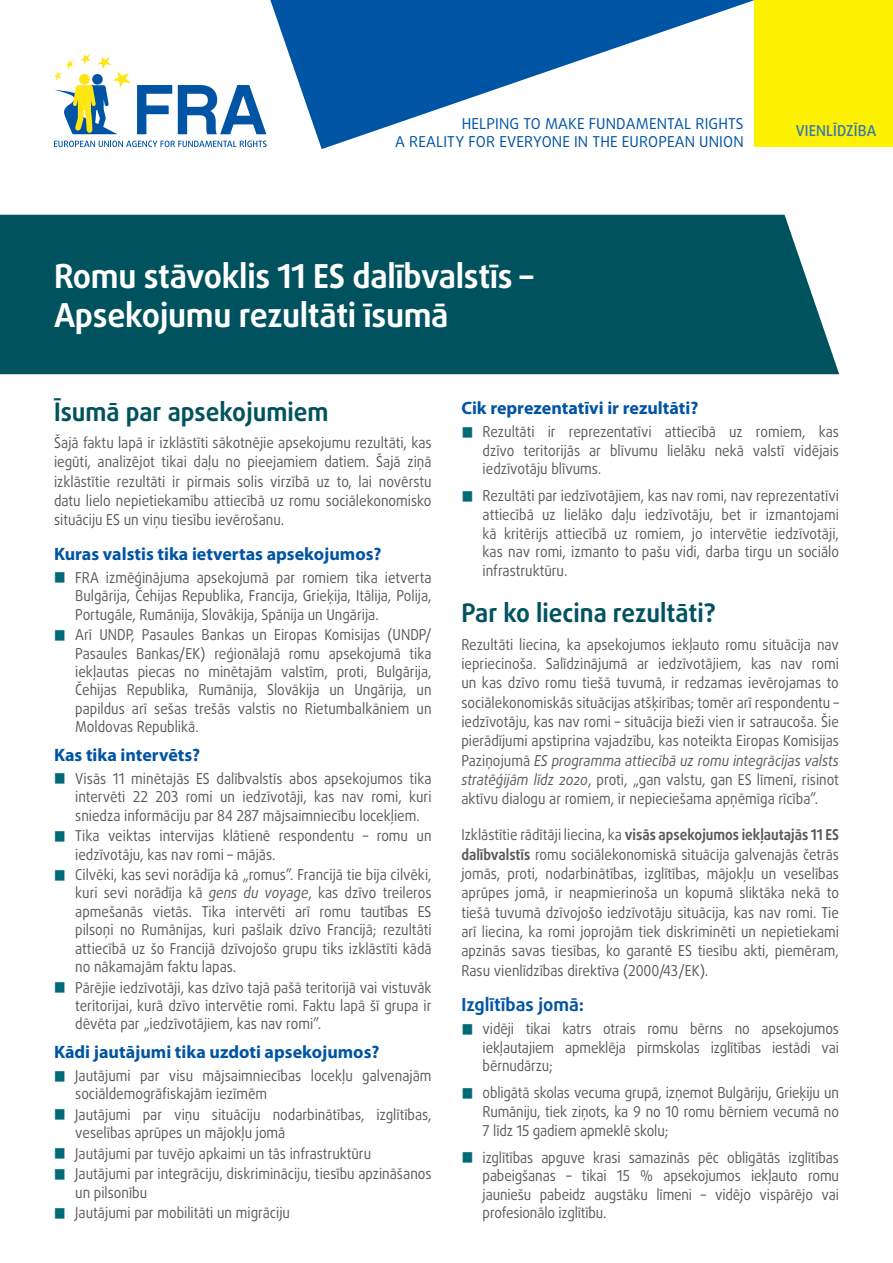
<style>
.page{position:relative;width:893px;height:1263px;background:#fff}
.page>*{position:absolute;margin:0;border:0;box-sizing:border-box;transform-origin:0 0}
.t1{font:700 33px/39px "Daxline Pro";letter-spacing:-.01em;color:#fff}
.t2{font:700 25.5px "Daxline Pro";color:#00535e;scale:.95 1}
.t3{font:700 18px "Myriad Pro";color:#0054a4}
.t4{font:700 18px "Daxline Pro";color:#0054a4}
.t5{font:15px/18.5px "Daxline Pro";color:#58595b;text-align:justify;scale:.9 1}
.t6{font:15px "Daxline Pro";letter-spacing:.01em;color:#0054a4}
.t7{font:500 15px "Daxline Pro";letter-spacing:.01em;color:#3377b6}
.s1{font-style:italic}
.s2{font-weight:700}
</style>
<div class="page">
<div style="left:0;top:215px;width:839px;height:159px;background:#00535e"></div>
<svg style="left:270px;top:0;width:485px;height:149px"></svg>
<div style="left:755px;top:0;width:138px;height:146px;background:#fff200"></div>
<svg style="left:137px;top:85px;width:35px;height:49px"></svg>
<svg style="left:178px;top:85px;width:88px;height:49px"></svg>
<svg style="left:54px;top:141px;width:213px;height:6px"></svg>
<svg style="left:54px;top:54px;width:77px;height:80px"></svg>
<p class="t6" style="left:462px;top:113px;width:34px">Helping</p>
<p class="t6" style="left:523px;top:113px;width:33px">to make</p>
<p class="t6" style="left:589px;top:113px;width:11px">fundamenta</p>
<p class="t6" style="left:684px;top:113px;width:21px">l rights</p>
<p class="t6" style="left:395px;top:131px;width:114px">areality for ever</p>
<p class="t6" style="left:533px;top:131px;width:69px">yone in the</p>
<p class="t6" style="left:622px;top:131px;width:47px">European</p>
<p class="t6" style="left:699px;top:131px;width:44px">Union</p>
<h1 class="t1" style="left:54px;top:257px;width:481px">Romu stāvoklis 11 ES dalībvalstīs –<br>Apsekojumu rezultāti īsumā</h1>
<p class="t7" style="left:796px;top:121px;width:82px">VIENLĪDZĪBA</p>
<h2 class="t2" style="left:54px;top:394px;width:291px">Īsumā par apsekojumiem</h2>
<p class="t5" style="left:54px;top:433px;width:421px;line-height:19.2px">Šajā faktu lapā ir izklāstīti sākotnējie apsekojumu rezultāti, kas iegūti, analizējot tikai daļu no pieejamiem datiem. Šajā ziņā izklāstītie rezultāti ir pirmais solis virzībā uz to, lai novērstu datu lielo nepietiekamību attiecībā uz romu sociālekonomisko situāciju ES un viņu tiesību ievērošanu.</p>
<p class="t3" style="left:54px;top:542px;width:329px">Kuras valstis tika ietvertas apsekojumos?</p>
<p class="t5" style="left:75px;top:568px;width:397px">FRA izmēģinājuma apsekojumā par romiem tika ietverta Bulgārija, Čehijas Republika, Francija, Grieķija, Itālija, Polija, Portugāle, Rumānija, Slovākija, Spānija un Ungārija.</p>
<p class="t5" style="left:75px;top:626px;width:397px">Arī UNDP, Pasaules Bankas un Eiropas Komisijas (UNDP/ Pasaules Bankas/EK) reģionālajā romu apsekojumā tika iekļautas piecas no minētajām valstīm, proti, Bulgārija, Čehijas Republika, Rumānija, Slovākija un Ungārija, un papildus arī sešas trešās valstis no Rietumbalkāniem un Moldovas Republikā.</p>
<p class="t3" style="left:54px;top:743px;width:148px">Kas tika intervēts?</p>
<p class="t5" style="left:75px;top:769px;width:397px">Visās 11 minētajās ES dalībvalstīs abos apsekojumos tika intervēti 22 203 romi un iedzīvotāji, kas nav romi, kuri sniedza informāciju par 84 287 mājsaimniecību locekļiem.</p>
<p class="t5" style="left:75px;top:827px;width:397px">Tika veiktas intervijas klātienē respondentu – romu un iedzīvotāju, kas nav romi – mājās.</p>
<p class="t5" style="left:75px;top:866px;width:397px">Cilvēki, kas sevi norādīja kā „romus”. Francijā tie bija cilvēki, kuri sevi norādīja kā <span class="s1">gens du voyage</span>, kas dzīvo treileros apmešanās vietās. Tika intervēti arī romu tautības ES pilsoņi no Rumānijas, kuri pašlaik dzīvo Francijā; rezultāti attiecībā uz šo Francijā dzīvojošo grupu tiks izklāstīti kādā no nākamajām faktu lapas.</p>
<p class="t5" style="left:75px;top:978px;width:397px">Pārējie iedzīvotāji, kas dzīvo tajā pašā teritorijā vai vistuvāk teritorijai, kurā dzīvo intervētie romi. Faktu lapā šī grupa ir dēvēta par „iedzīvotājiem, kas nav romi”.</p>
<p class="t3" style="left:54px;top:1040px;width:327px">Kādi jautājumi tika uzdoti apsekojumos?</p>
<p class="t5" style="left:75px;top:1066px;width:397px">Jautājumi par visu mājsaimniecības locekļu galvenajām sociāldemogrāfiskajām iezīmēm</p>
<p class="t5" style="left:75px;top:1105px;width:397px">Jautājumi par viņu situāciju nodarbinātības, izglītības, veselības aprūpes un mājokļu jomā</p>
<p class="t5" style="left:75px;top:1143px;width:397px;line-height:20.5px">Jautājumi par tuvējo apkaimi un tās infrastruktūru<br>Jautājumi par integrāciju, diskrimināciju, tiesību apzināšanos</p>
<p class="t5" style="left:75px;top:1182px;width:240px;line-height:20.5px">un pilsonību<br>Jautājumi par mobilitāti un migrāciju</p>
<p class="t3" style="left:461px;top:396px;width:239px">Cik reprezentatīvi ir rezultāti?</p>
<p class="t5" style="left:483px;top:423px;width:397px">Rezultāti ir reprezentatīvi attiecībā uz romiem, kas dzīvo teritorijās ar blīvumu lielāku nekā valstī vidējais iedzīvotāju blīvums.</p>
<p class="t5" style="left:483px;top:487px;width:397px">Rezultāti par iedzīvotājiem, kas nav romi, nav reprezentatīvi attiecībā uz lielāko daļu iedzīvotāju, bet ir izmantojami kā kritērijs attiecībā uz romiem, jo intervētie iedzīvotāji, kas nav romi, izmanto to pašu vidi, darba tirgu un sociālo infrastruktūru.</p>
<h2 class="t2" style="left:461px;top:596px;width:269px">Par ko liecina rezultāti?</h2>
<p class="t5" style="left:461px;top:635px;width:421px;line-height:19.4px">Rezultāti liecina, ka apsekojumos iekļauto romu situācija nav iepriecinoša. Salīdzinājumā ar iedzīvotājiem, kas nav romi un kas dzīvo romu tiešā tuvumā, ir redzamas ievērojamas to sociālekonomiskās situācijas atšķirības; tomēr arī respondentu – iedzīvotāju, kas nav romi – situācija bieži vien ir satraucoša. Šie pierādījumi apstiprina vajadzību, kas noteikta Eiropas Komisijas Paziņojumā <span class="s1">ES programma attiecībā uz romu integrācijas valsts stratēģijām līdz 2020</span>, proti, „gan valstu, gan ES līmenī, risinot aktīvu dialogu ar romiem, ir nepieciešama apņēmīga rīcība”.</p>
<p class="t5" style="left:461px;top:825px;width:421px;line-height:19.4px">Izklāstītie rādītāji liecina, ka <span class="s2">visās apsekojumos iekļautajās 11 ES dalībvalstīs</span> romu sociālekonomiskā situācija galvenajās četrās jomās, proti, nodarbinātības, izglītības, mājokļu un veselības aprūpes jomā, ir neapmierinoša un kopumā sliktāka nekā to tiešā tuvumā dzīvojošo iedzīvotāju situācija, kas nav romi. Tie arī liecina, ka romi joprojām tiek diskriminēti un nepietiekami apzinās savas tiesības, ko garantē ES tiesību akti, piemēram, Rasu vienlīdzības direktīva (2000/43/EK).</p>
<p class="t4" style="left:461px;top:993px;width:124px">Izglītības jomā:</p>
<p class="t5" style="left:483px;top:1020px;width:397px">vidēji tikai katrs otrais romu bērns no apsekojumos iekļautajiem apmeklēja pirmskolas izglītības iestādi vai bērnudārzu;</p>
<p class="t5" style="left:483px;top:1084px;width:397px">obligātā skolas vecuma grupā, izņemot Bulgāriju, Grieķiju un Rumāniju, tiek ziņots, ka 9 no 10 romu bērniem vecumā no 7 līdz 15 gadiem apmeklē skolu;</p>
<p class="t5" style="left:483px;top:1148px;width:397px">izglītības apguve krasi samazinās pēc obligātās izglītības pabeigšanas – tikai 15 % apsekojumos iekļauto romu jauniešu pabeidz augstāku līmeni – vidējo vispārējo vai profesionālo izglītību.</p>
</div>
